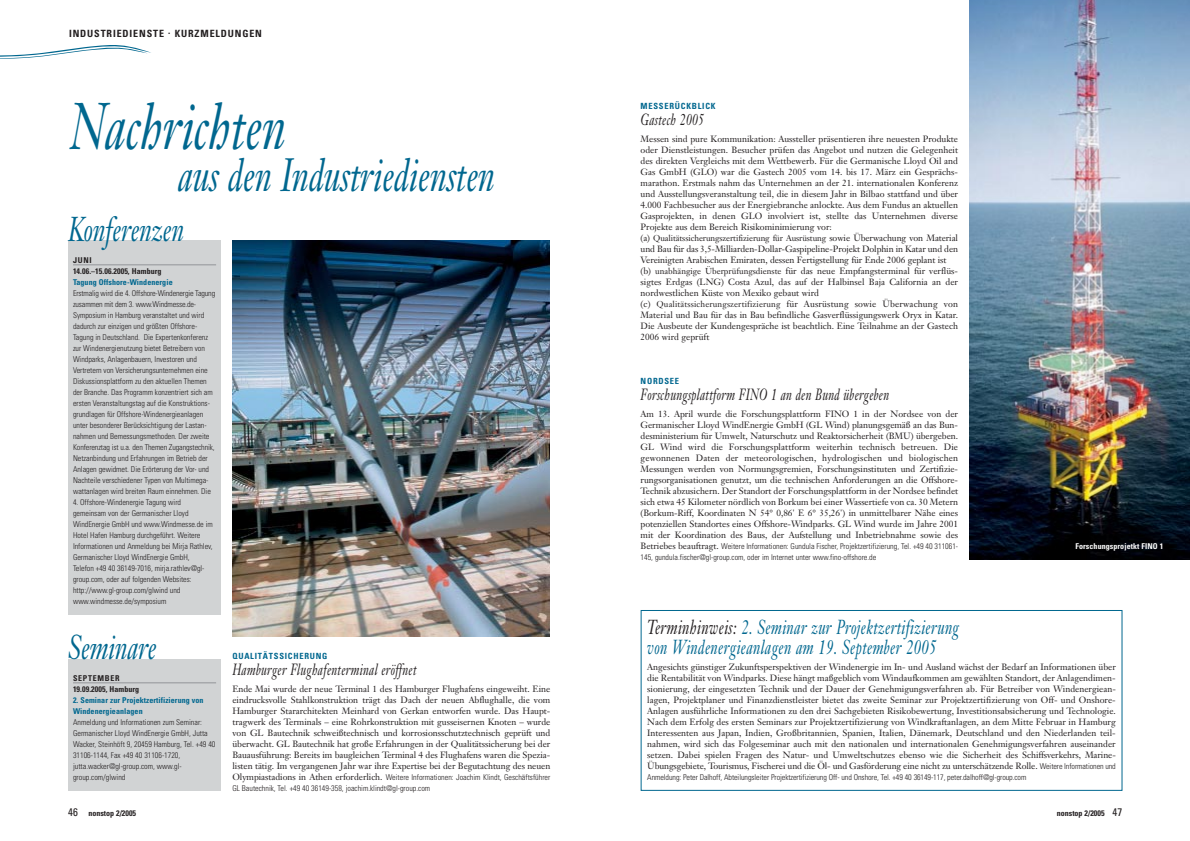
<style>
.page{position:relative;width:1190px;height:841px;background:#fff}
.page>*{position:absolute;margin:0;border:0;box-sizing:border-box;transform-origin:0 0}
.t1{font:italic 64.8px "Janson Text";color:#00678f;scale:.7 1}
.t2{font:italic 46px "Janson Text";color:#00678f;scale:.7 1}
.t3{font:italic 34px "Janson Text";color:#00678f;scale:.7 1}
.t4{font:italic 20px/20px "Janson Text";letter-spacing:.025em;color:#00678f;scale:.7 1}
.t5{font:italic 16px "Janson Text";letter-spacing:.025em;color:#231f20;scale:.7 1}
.t6{font:700 condensed 10px "Univers";letter-spacing:.09em;color:#231f20}
.t7{font:9px/11px "Janson Text";color:#231f20;text-align:justify}
.t8{font:8.5px "Janson Text";letter-spacing:-.01em;color:#231f20}
.t9{font:700 condensed 8.5px "Univers";letter-spacing:.09em;color:#00678f}
.t10{font:300 condensed 8px/11px "Univers";letter-spacing:-.005em;color:#231f20}
.t11{font:700 condensed 8px/11px "Univers";letter-spacing:.01em;color:#231f20}
.t12{font:700 condensed 8px/11px "Univers";letter-spacing:.01em;color:#00678f}
.t13{font:700 condensed 8px "Univers";letter-spacing:.01em;color:#fff}
.s1{font-family:"Janson Text";font-weight:400;font-stretch:normal;font-size:9px}
.s2{font-size:9px}
.s3{font-size:8.5px}
.s4{color:#231f20}
.s5{font-family:"Univers";font-weight:300;font-stretch:condensed;font-size:8px}
.s6{font-weight:400;font-size:11px}
</style>
<div class="page">
<svg style="left:0;top:45px;width:151px;height:14px"></svg>
<img style="left:969px;top:0;width:221px;height:560px">
<div style="left:641px;top:610px;width:482px;height:181px;border:1px solid #00678f"></div>
<div style="left:68px;top:241px;width:153px;height:374px;background:#d1d3d4"></div>
<hr style="left:73px;top:264px;width:143px;height:1px;background:#939598">
<img style="left:232px;top:241px;width:318px;height:396px">
<div style="left:68px;top:659px;width:153px;height:132px;background:#d1d3d4"></div>
<hr style="left:73px;top:682px;width:143px;height:1px;background:#939598">
<p class="t6" style="left:69px;top:29px;width:194px">INDUSTRIEDIENSTE . KURZMELDUNGEN</p>
<h1 class="t1" style="left:70px;top:102px;width:310px">Nachrichten</h1>
<h2 class="t2" style="left:178px;top:158px;width:454px">aus den Industriediensten</h2>
<h3 class="t3" style="left:68px;top:216px;width:167px">Konferenzen</h3>
<p class="t11" style="left:73px;top:255px;width:90px">JUNI<br>14.06.–15.06.2005, Hamburg</p>
<p class="t12" style="left:73px;top:277px;width:101px">Tagung Offshore-Windenergie</p>
<p class="t10" style="left:73px;top:288px;width:144px">Erstmalig wird die 4. Offshore-Windenergie Tagung zusammen mit dem 3. www.Windmesse.de-Symposium in Hamburg veranstaltet und wird dadurch zur einzigen und größten Offshore-Tagung in Deutschland. Die Expertenkonferenz zur Windenergienutzung bietet Betreibern von Windparks, Anlagenbauern, Investoren und Vertretern von Versicherungsunternehmen eine Diskussionsplattform zu den aktuellen Themen der Branche. Das Programm konzentriert sich am ersten Veranstaltungstag auf die Konstruktions&shy;grundlagen für Offshore-Windenergieanlagen unter besonderer Berücksichtigung der Lastan&shy;nahmen und Bemessungsmethoden. Der zweite Konferenztag ist u.a. den Themen Zugangstechnik, Netzanbindung und Erfahrungen im Betrieb der Anlagen gewidmet. Die Erörterung der Vor- und Nachteile verschiedener Typen von Multimega&shy;wattanlagen wird breiten Raum einnehmen. Die</p>
<p class="t10" style="left:73px;top:497px;width:141px">4. Offshore-Windenergie Tagung wird gemeinsam von der Germanischer Lloyd WindEnergie GmbH und www.Windmesse.de im Hotel Hafen Hamburg durchgeführt. Weitere Informationen und Anmeldung bei Mirja Rathlev, Germanischer Lloyd WindEnergie GmbH,<br>Telefon +49 40 36149-7016, mirja.rathlev@gl&shy;group.com, oder auf folgenden Websites: http://www.gl-group.com/glwind und www.windmesse.de/symposium</p>
<h3 class="t3" style="left:68px;top:635px;width:128px">Seminare</h3>
<p class="t11" style="left:73px;top:673px;width:68px">SEPTEMBER<br>19.09.2005, Hamburg</p>
<p class="t12" style="left:73px;top:695px;width:132px">2. Seminar zur Projektzertifizierung von<br>Windenergieanlagen</p>
<p class="t10" style="left:73px;top:717px;width:144px">Anmeldung und Informationen zum Seminar:<br>Germanischer Lloyd WindEnergie GmbH, Jutta Wacker, Steinhöft 9, 20459 Hamburg, Tel. +49 40<br>31106-1144, Fax +49 40 31106-1720, jutta.wacker@gl-group.com, www.gl&shy;group.com/glwind</p>
<p class="t9" style="left:232px;top:653px;width:96px">QUALITÄTSSICHERUNG</p>
<h3 class="t5" style="left:232px;top:663px;width:265px">Hamburger Flughafenterminal eröffnet</h3>
<p class="t7" style="left:232px;top:684px;width:319px">Ende Mai wurde der neue Terminal 1 des Hamburger Flughafens eingeweiht. Eine eindrucksvolle Stahlkonstruktion trägt das Dach der neuen Abflughalle, die vom Hamburger Stararchitekten Meinhard von Gerkan entworfen wurde. Das Haupt&shy;tragwerk des Terminals – eine Rohrkonstruktion mit gusseisernen Knoten – wurde von GL Bautechnik schweißtechnisch und korrosionsschutztechnisch geprüft und überwacht. GL Bautechnik hat große Erfahrungen in der Qualitätssicherung bei der Bauausführung: Bereits im baugleichen Terminal 4 des Flughafens waren die Spezia&shy;listen tätig. Im vergangenen Jahr war ihre Expertise bei der Begutachtung des neuen</p>
<p class="t10" style="left:232px;top:772px;width:319px"><span class="s1">Olympiastadions in Athen erforderlich.</span> Weitere Informationen: Joachim Klindt, Geschäftsführer<br>GL Bautechnik, Tel. +49 40 36149-358, joachim.klindt@gl-group.com</p>
<p class="t9" style="left:641px;top:103px;width:76px">MESSERÜCKBLICK</p>
<h3 class="t5" style="left:641px;top:113px;width:92px">Gastech 2005</h3>
<p class="t7" style="left:641px;top:134px;width:319px">Messen sind pure Kommunikation: Aussteller präsentieren ihre neuesten Produkte oder Dienstleistungen. Besucher prüfen das Angebot und nutzen die Gelegenheit des direkten Vergleichs mit dem Wettbewerb. Für die Germanische Lloyd Oil and Gas GmbH (GLO) war die Gastech 2005 vom 14. bis 17. März ein Gesprächs&shy;marathon. Erstmals nahm das Unternehmen an der 21. internationalen Konferenz und Ausstellungsveranstaltung teil, die in diesem Jahr in Bilbao stattfand und über 4.000 Fachbesucher aus der Energiebranche anlockte. Aus dem Fundus an aktuellen Gasprojekten, in denen GLO involviert ist, stellte das Unternehmen diverse Projekte aus dem Bereich Risikominimierung vor:</p>
<p class="t8" style="left:641px;top:234px;width:319px"><span class="s2">(a)</span> Qualitätssicherungszertifizierung für Ausrüstung <span class="s2">sowie Überwachung von Material</span></p>
<p class="t7" style="left:641px;top:244px;width:319px;text-align:left">und Bau für das 3,5-Milliarden-Dollar-Gaspipeline-Projekt Dolphin in Katar und den Vereinigten Arabischen Emiraten, dessen Fertigstellung für Ende 2006 geplant ist (b) <span class="s3">unabhängige Überprüfungsdienste</span> für das neue Empfangsterminal für verflüs&shy;sigtes Erdgas (LNG) Costa Azul, das auf der Halbinsel Baja California an der nordwestlichen Küste von Mexiko gebaut wird<br>(c) <span class="s3">Qualitätssicherungszertifizierung</span> für Ausrüstung sowie Überwachung von Material und Bau für das in Bau befindliche Gasverflüssigungswerk Oryx in Katar.<br>Die Ausbeute der Kundengespräche ist beachtlich. Eine Teilnahme an der Gastech 2006 wird geprüft</p>
<p class="t9" style="left:641px;top:378px;width:40px">NORDSEE</p>
<h3 class="t5" style="left:641px;top:388px;width:357px">Forschungsplattform FINO 1 an den Bund übergeben</h3>
<p class="t7" style="left:641px;top:409px;width:319px">Am 13. April wurde die Forschungsplattform FINO 1 in der Nordsee von der Germanischer Lloyd WindEnergie GmbH (GL Wind) planungsgemäß an das Bun&shy;desministerium für Umwelt, Naturschutz und Reaktorsicherheit (BMU) übergeben.<br>GL Wind wird die Forschungsplattform weiterhin technisch betreuen. Die gewonnenen Daten der meteorologischen, hydrologischen und biologischen Messungen werden von Normungsgremien, Forschungsinstituten und Zertifizie&shy;rungsorganisationen genutzt, um die technischen Anforderungen an die Offshore-Technik abzusichern. Der Standort der Forschungsplattform in der Nordsee befindet sich etwa 45 Kilometer nördlich von Borkum bei einer Wassertiefe von ca. 30 Metern (Borkum-Riff, Koordinaten N 54° 0,86' E 6° 35,26') in unmittelbarer Nähe eines potenziellen Standortes eines Offshore-Windparks. GL Wind wurde im Jahre 2001 mit der Koordination des Baus, der Aufstellung und Inbetriebnahme sowie des</p>
<p class="t10" style="left:641px;top:541px;width:319px"><span class="s1">Betriebes beauftragt.</span> Weitere Informationen: Gundula Fischer, Projektzertifizierung, Tel. +49 40 311061-<br>145, gundula.fischer@gl-group.com, oder im Internet unter www.fino-offshore.de</p>
<p class="t13" style="left:1075px;top:543px;width:89px">Forschungsprojetkt FINO 1</p>
<h3 class="t4" style="left:647px;top:619px;width:447px"><span class="s4">Terminhinweis:</span> 2. Seminar zur Projektzertifizierung von Windenergieanlagen am 19. September 2005</h3>
<p class="t7" style="left:647px;top:662px;width:470px">Angesichts günstiger Zukunftsperspektiven der Windenergie im In- und Ausland wächst der Bedarf an Informationen über die Rentabilität von Windparks. Diese hängt maßgeblich vom Windaufkommen am gewählten Standort, der Anlagendimen&shy;sionierung, der eingesetzten Technik und der Dauer der Genehmigungsverfahren ab. Für Betreiber von Windenergiean&shy;lagen, Projektplaner und Finanzdienstleister bietet das zweite Seminar zur Projektzertifizierung von Off- und Onshore-Anlagen ausführliche Informationen zu den drei Sachgebieten Risikobewertung, Investitionsabsicherung und Technologie.<br>Nach dem Erfolg des ersten Seminars zur Projektzertifizierung von Windkraftanlagen, an dem Mitte Februar in Hamburg Interessenten aus Japan, Indien, Großbritannien, Spanien, Italien, Dänemark, Deutschland und den Niederlanden teil&shy;nahmen, wird sich das Folgeseminar auch mit den nationalen und internationalen Genehmigungsverfahren auseinander setzen. Dabei spielen Fragen des Natur- und Umweltschutzes ebenso wie die Sicherheit des Schiffsverkehrs, Marine-Übungsgebiete, Tourismus, Fischerei und die Öl- und Gasförderung eine nicht zu unterschätzende Rolle. <span class="s5">Weitere Informationen und</span></p>
<p class="t10" style="left:647px;top:772px;width:381px">Anmeldung: Peter Dalhoff, Abteilungsleiter Projektzertifizierung Off- und Onshore, Tel. +49 40 36149-117, peter.dalhoff@gl-group.com</p>
<p class="t11" style="left:68px;top:808px;width:70px"><span class="s6">46</span> nonstop 2/2005</p>
<p class="t11" style="left:1057px;top:808px;width:67px">nonstop 2/2005 <span class="s6">47</span></p>
</div>
